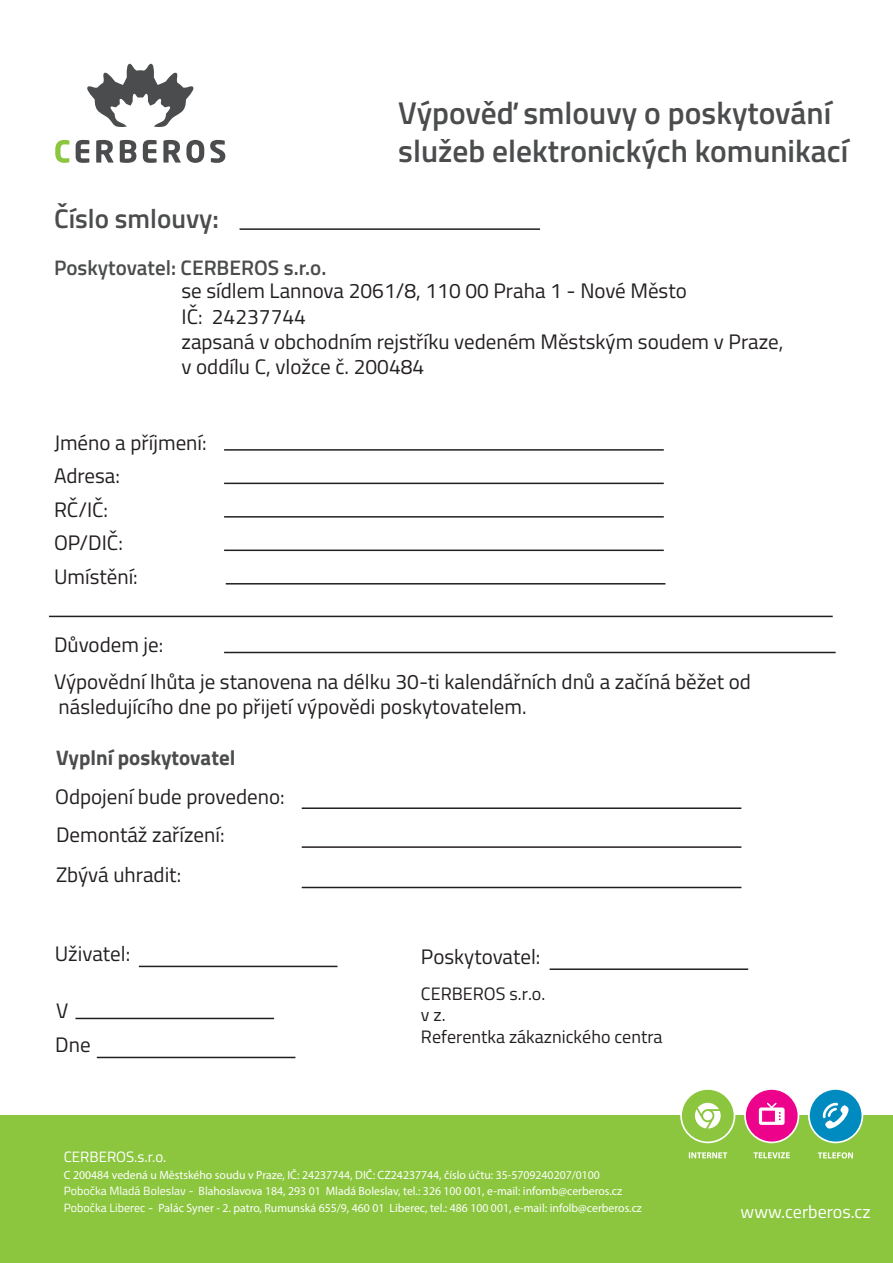
<style>
.page{position:relative;width:893px;height:1263px;background:#fff}
.page>*{position:absolute;margin:0;border:0;box-sizing:border-box;transform-origin:0 0}
.t1{font:600 31.5px/37.8px "Titillium Web";color:#4b4c4d}
.t2{font:600 27px "Titillium Web";color:#4b4c4d}
.t3{font:21px/33.5px "Titillium Web";color:#231f20}
.t4{font:600 21px "Titillium Web";color:#4b4c4d}
.t5{font:700 21px "Titillium Web";color:#4b4c4d}
.t6{font:18px/21.6px "Titillium Web";color:#231f20}
.t7{font:18px "Titillium Web";color:#fff}
.t8{font:15px "Titillium Web";color:#fff}
.t9{font:12px/16.5px "Myriad Pro";color:#fff}
.s1{font-family:"Titillium Web"}
</style>
<div class="page">
<div style="left:1px;top:1116px;width:892px;height:147px;background:#8bc63e"></div>
<svg style="left:55px;top:140px;width:14px;height:23px"></svg>
<svg style="left:76px;top:64px;width:149px;height:99px"></svg>
<svg style="left:753px;top:1152px;width:37px;height:6px"></svg>
<svg style="left:744px;top:1088px;width:55px;height:55px"></svg>
<div style="left:746px;top:1090px;width:52px;height:51px;background:#ed028c;border-radius:50%"></div>
<svg style="left:759px;top:1103px;width:26px;height:22px"></svg>
<svg style="left:689px;top:1152px;width:38px;height:6px"></svg>
<svg style="left:680px;top:1088px;width:55px;height:55px"></svg>
<div style="left:682px;top:1090px;width:52px;height:51px;background:#8bc63e;border-radius:50%"></div>
<svg style="left:695px;top:1103px;width:26px;height:25px"></svg>
<svg style="left:818px;top:1152px;width:35px;height:6px"></svg>
<svg style="left:808px;top:1088px;width:55px;height:55px"></svg>
<div style="left:810px;top:1090px;width:51px;height:51px;background:#008bc0;border-radius:50%"></div>
<svg style="left:823px;top:1102px;width:26px;height:27px"></svg>
<hr style="left:240px;top:228px;width:300px;height:2px;background:#231f20">
<hr style="left:224px;top:449px;width:440px;height:2px;background:#231f20">
<hr style="left:224px;top:483px;width:440px;height:1px;background:#231f20">
<hr style="left:224px;top:516px;width:440px;height:2px;background:#231f20">
<hr style="left:224px;top:549px;width:440px;height:2px;background:#231f20">
<hr style="left:224px;top:652px;width:612px;height:1px;background:#231f20">
<hr style="left:49px;top:616px;width:784px;height:1px;background:#231f20">
<hr style="left:302px;top:807px;width:439px;height:2px;background:#231f20">
<hr style="left:302px;top:846px;width:439px;height:2px;background:#231f20">
<hr style="left:302px;top:887px;width:439px;height:1px;background:#231f20">
<hr style="left:139px;top:966px;width:198px;height:1px;background:#231f20">
<hr style="left:550px;top:968px;width:198px;height:2px;background:#231f20">
<hr style="left:75px;top:1018px;width:199px;height:1px;background:#231f20">
<hr style="left:97px;top:1057px;width:198px;height:1px;background:#231f20">
<hr style="left:226px;top:583px;width:439px;height:1px;background:#231f20">
<h1 class="t1" style="left:398px;top:93px;width:452px">Výpověď smlouvy o poskytování služeb elektronických komunikací</h1>
<p class="t2" style="left:54px;top:198px;width:167px">Číslo smlouvy:</p>
<p class="t4" style="left:54px;top:252px;width:274px">Poskytovatel: CERBEROS s.r.o.</p>
<p class="t3" style="left:181px;top:277px;width:604px;line-height:25.2px">se sídlem Lannova 2061/8, 110 00 Praha 1 - Nové Město<br>IČ: 24237744<br>zapsaná v obchodním rejstříku vedeném Městským soudem v Praze, v oddílu C, vložce č. 200484</p>
<p class="t3" style="left:54px;top:425px;width:154px">Jméno a příjmení:<br>Adresa:<br>RČ/IČ:<br>OP/DIČ:<br>Umístění:</p>
<p class="t3" style="left:54px;top:626px;width:698px;line-height:36.6px">Důvodem je:<br>Výpovědní lhůta je stanovena na délku 30-ti kalendářních dnů a začíná běžet od</p>
<p class="t3" style="left:59px;top:689px;width:469px">následujícího dne po přijetí výpovědi poskytovatelem.</p>
<p class="t5" style="left:56px;top:741px;width:181px">Vyplní poskytovatel</p>
<p class="t3" style="left:55px;top:776px;width:231px;line-height:39px">Odpojení bude provedeno:<br>Demontáž zařízení:<br>Zbývá uhradit:</p>
<p class="t3" style="left:55px;top:936px;width:77px">Uživatel:</p>
<p class="t3" style="left:55px;top:993px;width:37px">V<br>Dne</p>
<p class="t8" style="left:64px;top:1145px;width:104px">CERBEROS.s.r.o.</p>
<p class="t3" style="left:421px;top:938px;width:121px">Poskytovatel:</p>
<p class="t6" style="left:421px;top:982px;width:243px">CERBEROS s.r.o.<br>v z.<br>Referentka zákaznického centra</p>
<p class="t9" style="left:64px;top:1166px;width:580px">C 200484 vedená u Městského soudu v Praze, IČ: 24237744, DIČ: CZ24237744, číslo účtu: 35-5709240207/0100<br><span class="s1">Pobočka Mladá Boleslav -</span> Blahoslavova 184, 293 01 Mladá Boleslav, tel.: 326 100 001, e-mail: infomb@cerberos.cz<br><span class="s1">Pobočka Liberec -</span> Palác Syner - 2. patro, Rumunská 655/9, 460 01 Liberec, tel.: 486 100 001, e-mail: infolb@cerberos.cz</p>
<p class="t7" style="left:741px;top:1198px;width:131px">www.cerberos.cz</p>
</div>
